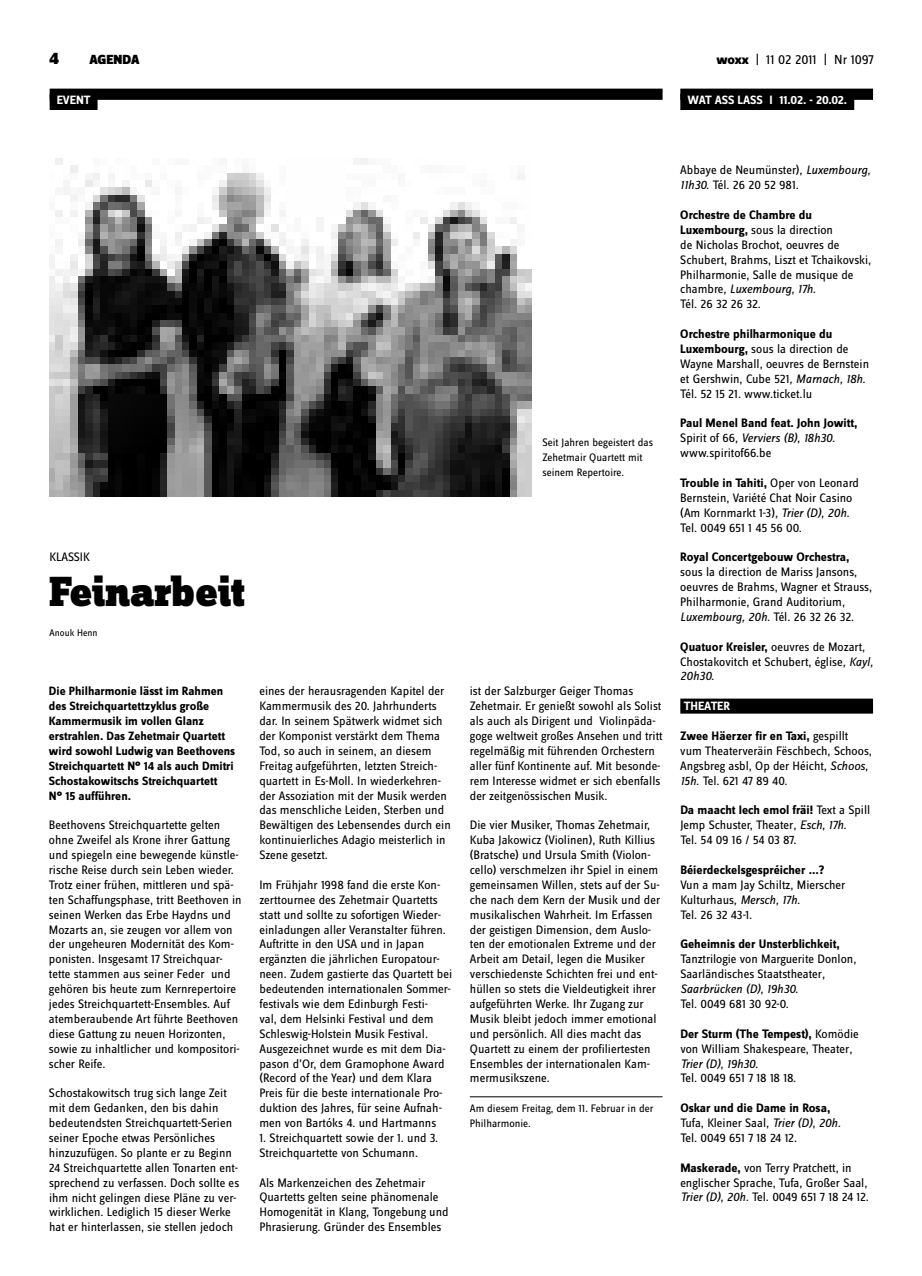
<style>
.page{position:relative;width:922px;height:1276px;background:#fff}
.page>*{position:absolute;margin:0;border:0;box-sizing:border-box;transform-origin:0 0}
.t1{font:900 43.75px "Zine Slab Dis";letter-spacing:-.01em;color:#000}
.t2{font:900 17.5px "Zine Sans Dis";color:#000}
.t3{font:13.75px "Zine Sans Dis";color:#000}
.t4{font:900 13.75px "Zine Sans Dis";color:#000}
.t5{font:12.75px/14.9px "Zine Sans Dis";color:#000}
.t6{font:700 12.75px/14.9px "Zine Sans Dis";color:#000}
.t7{font:12.75px "Zine Sans Dis";letter-spacing:-.02em;color:#000}
.t8{font:700 12.5px/14.9px "Zine Sans Dis";color:#000}
.t9{font:700 12.5px "Zine Sans Dis";letter-spacing:-.01em;color:#fff}
.t10{font:11.25px/14.9px "Zine Sans Dis";color:#000}
.t11{font:10px "Zine Sans Dis";color:#000}
.s1{font-weight:800}
.s2{font-style:italic}
.s3{font-weight:700}
.s4{font-weight:400}
.s5{font-weight:400;font-style:italic}
</style>
<div class="page">
<div style="left:680px;top:89px;width:192px;height:11px;background:#000"></div>
<div style="left:680px;top:94px;width:174px;height:16px;background:#000"></div>
<div style="left:50px;top:89px;width:612px;height:11px;background:#000"></div>
<div style="left:50px;top:94px;width:47px;height:16px;background:#000"></div>
<div style="left:680px;top:698px;width:192px;height:15px;background:#000"></div>
<img style="left:50px;top:158px;width:481px;height:339px">
<hr style="left:469px;top:1096px;width:193px;height:1px;background:#000">
<h2 class="t2" style="left:50px;top:49px;width:11px">4</h2>
<p class="t4" style="left:89px;top:53px;width:52px">AGENDA</p>
<p class="t3" style="left:716px;top:53px;width:159px"><span class="s1">woxx</span> | 11 02 2011 | Nr 1097</p>
<p class="t9" style="left:687px;top:93px;width:161px">WAT ASS LASS I 11.02. - 20.02.</p>
<p class="t9" style="left:57px;top:93px;width:35px">EVENT</p>
<p class="t5" style="left:50px;top:550px;width:42px">KLASSIK</p>
<h1 class="t1" style="left:50px;top:568px;width:196px">Feinarbeit</h1>
<p class="t11" style="left:50px;top:627px;width:49px">Anouk Henn</p>
<p class="t8" style="left:49px;top:684px;width:188px">Die Philharmonie lässt im Rahmen des Streichquartettzyklus große<br>Kammermusik im vollen Glanz erstrahlen. Das Zehetmair Quartett wird sowohl Ludwig van Beethovens<br>Streichquartett N° 14 als auch Dmitri<br>Schostakowitschs Streichquartett<br>N° 15 aufführen.</p>
<p class="t5" style="left:49px;top:818px;width:194px">Beethovens Streichquartette gelten ohne Zweifel als Krone ihrer Gattung und spiegeln eine bewegende künstle&shy;rische Reise durch sein Leben wieder.<br>Trotz einer frühen, mittleren und spä&shy;ten Schaffungsphase, tritt Beethoven in seinen Werken das Erbe Haydns und Mozarts an, sie zeugen vor allem von der ungeheuren Modernität des Kom&shy;ponisten. Insgesamt 17 Streichquar&shy;tette stammen aus seiner Feder und gehören bis heute zum Kernrepertoire jedes Streichquartett-Ensembles. Auf atemberaubende Art führte Beethoven diese Gattung zu neuen Horizonten, sowie zu inhaltlicher und kompositori&shy;scher Reife.</p>
<p class="t5" style="left:49px;top:1086px;width:192px">Schostakowitsch trug sich lange Zeit mit dem Gedanken, den bis dahin bedeutendsten Streichquartett-Serien seiner Epoche etwas Persönliches hinzuzufügen. So plante er zu Beginn 24 Streichquartette allen Tonarten ent&shy;sprechend zu verfassen. Doch sollte es ihm nicht gelingen diese Pläne zu ver&shy;wirklichen. Lediglich 15 dieser Werke hat er hinterlassen, sie stellen jedoch</p>
<p class="t5" style="left:259px;top:684px;width:193px">eines der herausragenden Kapitel der Kammermusik des 20. Jahrhunderts dar. In seinem Spätwerk widmet sich der Komponist verstärkt dem Thema Tod, so auch in seinem, an diesem Freitag aufgeführten, letzten Streich&shy;quartett in Es-Moll. In wiederkehren&shy;der Assoziation mit der Musik werden das menschliche Leiden, Sterben und Bewältigen des Lebensendes durch ein kontinuierliches Adagio meisterlich in Szene gesetzt.</p>
<p class="t5" style="left:259px;top:878px;width:194px">Im Frühjahr 1998 fand die erste Kon&shy;zerttournee des Zehetmair Quartetts statt und sollte zu sofortigen Wieder&shy;einladungen aller Veranstalter führen.<br>Auftritte in den USA und in Japan ergänzten die jährlichen Europatour&shy;neen. Zudem gastierte das Quartett bei bedeutenden internationalen Sommer&shy;festivals wie dem Edinburgh Festi-<br>val, dem Helsinki Festival und dem Schleswig-Holstein Musik Festival.<br>Ausgezeichnet wurde es mit dem Dia&shy;pason d’Or, dem Gramophone Award (Record of the Year) und dem Klara Preis für die beste internationale Pro&shy;duktion des Jahres, für seine Aufnah&shy;men von Bartóks 4. und Hartmanns</p>
<p class="t5" style="left:259px;top:1131px;width:180px">1. Streichquartett sowie der 1. und 3.<br>Streichquartette von Schumann.</p>
<p class="t5" style="left:259px;top:1175px;width:191px">Als Markenzeichen des Zehetmair Quartetts gelten seine phänomenale Homogenität in Klang, Tongebung und Phrasierung. Gründer des Ensembles</p>
<p class="t10" style="left:542px;top:435px;width:112px">Seit Jahren begeistert das<br>Zehetmair Quartett mit seinem Repertoire.</p>
<p class="t5" style="left:469px;top:684px;width:194px">ist der Salzburger Geiger Thomas Zehetmair. Er genießt sowohl als Solist als auch als Dirigent und Violinpäda&shy;goge weltweit großes Ansehen und tritt regelmäßig mit führenden Orchestern aller fünf Kontinente auf. Mit besonde&shy;rem Interesse widmet er sich ebenfalls der zeitgenössischen Musik.</p>
<p class="t5" style="left:470px;top:818px;width:192px">Die vier Musiker, Thomas Zehetmair, Kuba Jakowicz (Violinen), Ruth Killius (Bratsche) und Ursula Smith (Violon&shy;cello) verschmelzen ihr Spiel in einem gemeinsamen Willen, stets auf der Su&shy;che nach dem Kern der Musik und der musikalischen Wahrheit. Im Erfassen der geistigen Dimension, dem Auslo&shy;ten der emotionalen Extreme und der Arbeit am Detail, legen die Musiker verschiedenste Schichten frei und ent&shy;hüllen so stets die Vieldeutigkeit ihrer aufgeführten Werke. Ihr Zugang zur Musik bleibt jedoch immer emotional und persönlich. All dies macht das Quartett zu einem der profiliertesten Ensembles der internationalen Kam&shy;mermusikszene.</p>
<p class="t10" style="left:469px;top:1101px;width:185px">Am diesem Freitag, dem 11. Februar in der<br>Philharmonie.</p>
<p class="t5" style="left:680px;top:163px;width:192px">Abbaye de Neumünster)<span class="s2">, Luxembourg,<br>11h30.</span> Tél. 26 20 52 981.</p>
<p class="t5" style="left:680px;top:208px;width:192px"><span class="s3">Orchestre de Chambre du<br>Luxembourg,</span> sous la direction<br>de Nicholas Brochot, oeuvres de<br>Schubert, Brahms, Liszt et Tchaikovski,<br>Philharmonie, Salle de musique de chambre<span class="s2">, Luxembourg, 17h.<br></span>Tél. 26 32 26 32.</p>
<p class="t5" style="left:680px;top:327px;width:190px"><span class="s3">Orchestre philharmonique du Luxembourg,</span> sous la direction de Wayne Marshall, oeuvres de Bernstein et Gershwin, Cube 521<span class="s2">, Marnach, 18h.<br></span>Tél. 52 15 21. www.ticket.lu</p>
<p class="t6" style="left:680px;top:416px;width:179px">Paul Menel Band feat. John Jowitt,<br><span class="s4">Spirit of 66</span><span class="s5">, Verviers (B), 18h30. </span><span class="s4">www.spiritof66.be</span></p>
<p class="t5" style="left:680px;top:476px;width:180px"><span class="s3">Trouble in Tahiti,</span> Oper von Leonard<br>Bernstein, Variété Chat Noir Casino (Am Kornmarkt 1-3)<span class="s2">, Trier (D), 20h.<br></span>Tel. 0049 651 1 45 56 00.</p>
<p class="t6" style="left:680px;top:550px;width:171px">Royal Concertgebouw Orchestra,</p>
<p class="t5" style="left:680px;top:565px;width:193px">sous la direction de Mariss Jansons, oeuvres de Brahms, Wagner et Strauss, Philharmonie, Grand Auditorium<span class="s2">, Luxembourg, 20h.</span> Tél. 26 32 26 32.</p>
<p class="t5" style="left:680px;top:640px;width:194px"><span class="s3">Quatuor Kreisler,</span> oeuvres de Mozart,<br>Chostakovitch et Schubert, église<span class="s2">, Kayl,<br>20h30.</span></p>
<p class="t9" style="left:683px;top:699px;width:46px">th eater</p>
<p class="t5" style="left:680px;top:729px;width:193px"><span class="s3">Zwee Häerzer fir en Taxi,</span> gespillt vum Theaterveräin Fëschbech, Schoos, Angsbreg asbl, Op der Héicht<span class="s2">, Schoos, 15h.</span> Tel. 621 47 89 40.</p>
<p class="t5" style="left:680px;top:803px;width:191px"><span class="s3">Da maacht Iech emol fräi!</span> Text a Spill<br>Jemp Schuster, Theater<span class="s2">, Esch, 17h.<br></span>Tel. 54 09 16 / 54 03 87.</p>
<p class="t6" style="left:680px;top:863px;width:146px">Béierdeckelsgespréicher ...?</p>
<p class="t5" style="left:680px;top:878px;width:166px">Vun a mam Jay Schiltz, Mierscher<br>Kulturhaus<span class="s2">, Mersch, 17h.<br></span>Tel. 26 32 43-1.</p>
<p class="t6" style="left:680px;top:937px;width:161px">Geheimnis der Unsterblichkeit,</p>
<p class="t5" style="left:680px;top:952px;width:177px">Tanztrilogie von Marguerite Donlon,<br>Saarländisches Staatstheater<span class="s2">,<br>Saarbrücken (D), 19h30.</span></p>
<p class="t5" style="left:680px;top:997px;width:110px">Tel. 0049 681 30 92-0.</p>
<p class="t5" style="left:680px;top:1027px;width:180px"><span class="s3">Der Sturm (The Tempest),</span> Komödie von William Shakespeare, Theater<span class="s2">,<br>Trier (D), 19h30.</span></p>
<p class="t7" style="left:680px;top:1071px;width:117px">Tel. 0049 651 7 18 18 18.</p>
<p class="t5" style="left:680px;top:1101px;width:162px"><span class="s3">Oskar und die Dame in Rosa,<br></span>Tufa, Kleiner Saal<span class="s2">, Trier (D), 20h.<br></span>Tel. 0049 651 7 18 24 12.</p>
<p class="t5" style="left:680px;top:1160px;width:190px"><span class="s3">Maskerade,</span> von Terry Pratchett, in englischer Sprache, Tufa, Großer Saal<span class="s2">,<br>Trier (D), 20h.</span> Tel. 0049 651 7 18 24 12.</p>
</div>
